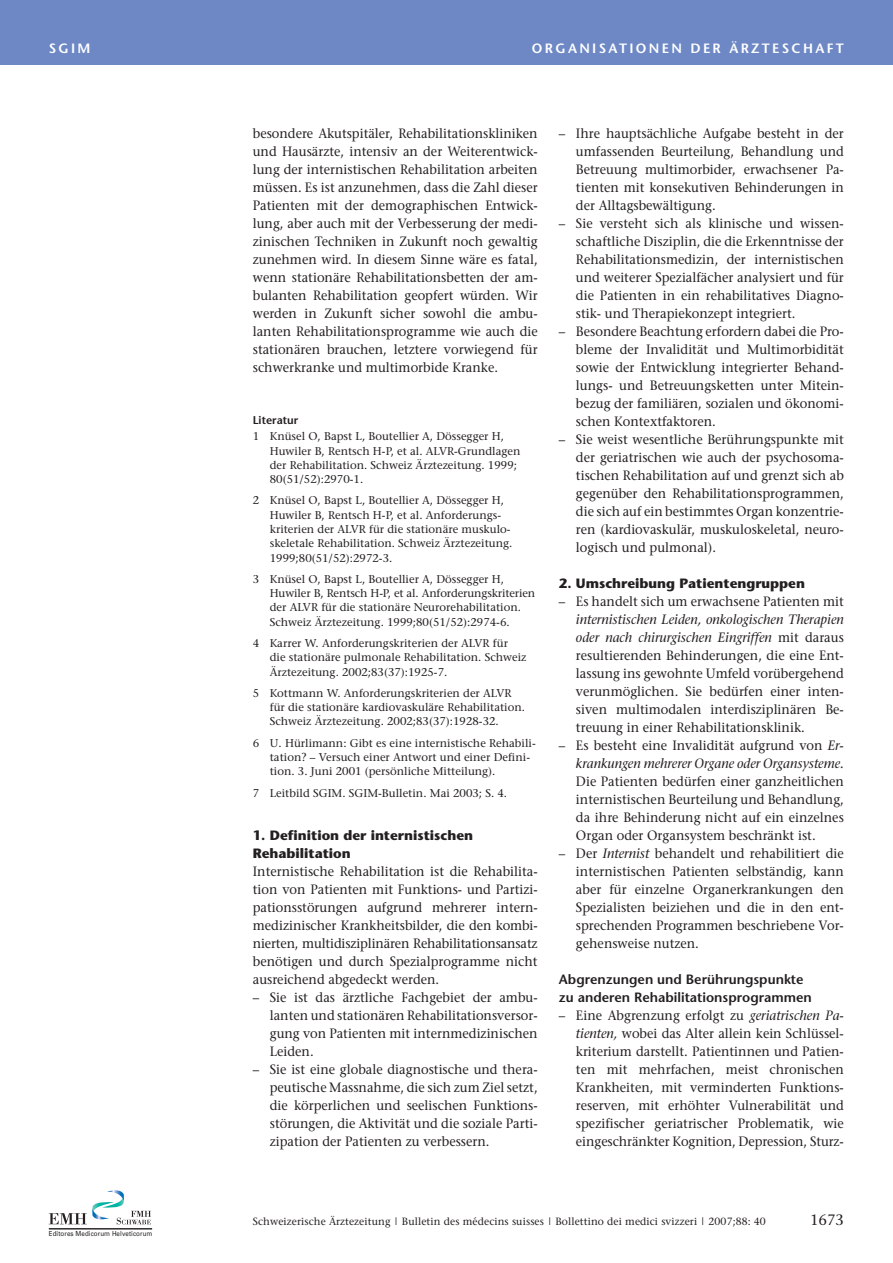
<style>
.page{position:relative;width:893px;height:1263px;background:#fff}
.page>*{position:absolute;margin:0;border:0;box-sizing:border-box;transform-origin:0 0}
.t1{font:15px "Stone Serif";color:#231f20}
.t2{font:13.5px/18px "Stone Serif";color:#231f20;text-align:justify;scale:.95 1}
.t3{font:italic 13.5px/18px "Stone Serif";color:#231f20;text-align:right;scale:.95 1}
.t4{font:700 13.5px/18px "Stone Sans";color:#231f20}
.t5{font:600 13.5px/18px "Stone Sans";color:#231f20}
.t6{font:600 13.5px "Stone Sans";letter-spacing:.17em;color:#fff}
.t7{font:11.25px/14.2px "Stone Serif";color:#231f20}
.t8{font:600 11.25px "Stone Sans";color:#231f20}
.t9{font:10.5px "Stone Serif";letter-spacing:.01em;color:#231f20}
.t10{font:6.9px "Univers";letter-spacing:.015em;color:#231f20;scale:.9 1}
.s1{font-style:italic}
.s2{font-style:normal}
</style>
<div class="page">
<svg style="left:49px;top:1190px;width:102px;height:34px"></svg>
<hr style="left:49px;top:1228px;width:103px;height:1px;background:#231f20">
<div style="left:0;top:0;width:893px;height:64px;background:#6d88c5"></div>
<p class="t6" style="left:49px;top:42px;width:43px">SGIM</p>
<p class="t6" style="left:532px;top:42px;width:314px">ORGANISATIONEN DER ÄRZTESCHAFT</p>
<p class="t2" style="left:253px;top:126px;width:301px">besondere Akutspitäler, Rehabilitationskliniken und Hausärzte, intensiv an der Weiterentwick&shy;lung der internistischen Rehabilitation arbeiten müssen. Es ist anzunehmen, dass die Zahl dieser Patienten mit der demographischen Entwick&shy;lung, aber auch mit der Verbesserung der medi&shy;zinischen Techniken in Zukunft noch gewaltig zunehmen wird. In diesem Sinne wäre es fatal, wenn stationäre Rehabilitationsbetten der am&shy;bulanten Rehabilitation geopfert würden. Wir werden in Zukunft sicher sowohl die ambu&shy;lanten Rehabilitationsprogramme wie auch die stationären brauchen, letztere vorwiegend für schwerkranke und multimorbide Kranke.</p>
<p class="t8" style="left:253px;top:415px;width:47px">Literatur</p>
<p class="t7" style="left:270px;top:430px;width:252px;text-indent:-17px">1 Knüsel O, Bapst L, Boutellier A, Dössegger H, Huwiler B, Rentsch H-P, et al. ALVR-Grundlagen der Rehabilitation. Schweiz Ärztezeitung. 1999; 80(51/52):2970-1.</p>
<p class="t7" style="left:270px;top:494px;width:244px;text-indent:-17px">2 Knüsel O, Bapst L, Boutellier A, Dössegger H, Huwiler B, Rentsch H-P, et al. Anforderungs&shy;kriterien der ALVR für die stationäre muskulo&shy;skeletale Rehabilitation. Schweiz Ärztezeitung.<br>1999;80(51/52):2972-3.</p>
<p class="t7" style="left:270px;top:573px;width:267px;text-indent:-17px">3 Knüsel O, Bapst L, Boutellier A, Dössegger H, Huwiler B, Rentsch H-P, et al. Anforderungskriterien der ALVR für die stationäre Neurorehabilitation.<br>Schweiz Ärztezeitung. 1999;80(51/52):2974-6.</p>
<p class="t7" style="left:270px;top:637px;width:258px;text-indent:-17px">4 Karrer W. Anforderungskriterien der ALVR für die stationäre pulmonale Rehabilitation. Schweiz<br>Ärztezeitung. 2002;83(37):1925-7.</p>
<p class="t7" style="left:270px;top:687px;width:257px;text-indent:-17px">5 Kottmann W. Anforderungskriterien der ALVR für die stationäre kardiovaskuläre Rehabilitation.<br>Schweiz Ärztezeitung. 2002;83(37):1928-32.</p>
<p class="t7" style="left:270px;top:737px;width:267px;text-indent:-17px">6 U. Hürlimann: Gibt es eine internistische Rehabili&shy;tation? – Versuch einer Antwort und einer Defini&shy;tion. 3. Juni 2001 (persönliche Mitteilung).</p>
<p class="t7" style="left:253px;top:787px;width:256px">7 Leitbild SGIM. SGIM-Bulletin. Mai 2003; S. 4.</p>
<p class="t4" style="left:253px;top:827px;width:222px">1. Definition der internistischen<br>Rehabilitation</p>
<p class="t2" style="left:253px;top:863px;width:301px">Internistische Rehabilitation ist die Rehabilita&shy;tion von Patienten mit Funktions- und Partizi&shy;pationsstörungen aufgrund mehrerer intern&shy;medizinischer Krankheitsbilder, die den kombi&shy;nierten, multidisziplinären Rehabilitationsansatz benötigen und durch Spezialprogramme nicht ausreichend abgedeckt werden.</p>
<p class="t2" style="left:270px;top:989px;width:283px;text-indent:-17px">– Sie ist das ärztliche Fachgebiet der ambu&shy;lanten und stationären Rehabilitationsversor&shy;gung von Patienten mit internmedizinischen Leiden.</p>
<p class="t2" style="left:270px;top:1061px;width:283px;text-indent:-17px">– Sie ist eine globale diagnostische und thera&shy;peutische Massnahme, die sich zum Ziel setzt, die körperlichen und seelischen Funktions&shy;störungen, die Aktivität und die soziale Parti&shy;zipation der Patienten zu verbessern.</p>
<p class="t2" style="left:576px;top:126px;width:283px;text-indent:-17px">– Ihre hauptsächliche Aufgabe besteht in der umfassenden Beurteilung, Behandlung und Betreuung multimorbider, erwachsener Pa&shy;tienten mit konsekutiven Behinderungen in der Alltagsbewältigung.</p>
<p class="t2" style="left:576px;top:216px;width:283px;text-indent:-17px">– Sie versteht sich als klinische und wissen&shy;schaftliche Disziplin, die die Erkenntnisse der Rehabilitationsmedizin, der internistischen und weiterer Spezialfächer analysiert und für die Patienten in ein rehabilitatives Diagno&shy;stik- und Therapiekonzept integriert.</p>
<p class="t2" style="left:576px;top:324px;width:283px;text-indent:-17px">– Besondere Beachtung erfordern dabei die Pro&shy;bleme der Invalidität und Multimorbidität sowie der Entwicklung integrierter Behand&shy;lungs- und Betreuungsketten unter Mitein&shy;bezug der familiären, sozialen und ökonomi&shy;schen Kontextfaktoren.</p>
<p class="t2" style="left:576px;top:432px;width:283px;text-indent:-17px">– Sie weist wesentliche Berührungspunkte mit der geriatrischen wie auch der psychosoma&shy;tischen Rehabilitation auf und grenzt sich ab gegenüber den Rehabilitationsprogrammen, die sich auf ein bestimmtes Organ konzentrie&shy;ren (kardiovaskulär, muskuloskeletal, neuro&shy;logisch und pulmonal).</p>
<p class="t4" style="left:559px;top:576px;width:247px">2. Umschreibung Patientengruppen</p>
<p class="t2" style="left:559px;top:594px;width:301px">– Es handelt sich um erwachsene Patienten mit</p>
<p class="t2" style="left:576px;top:612px;width:283px"><span class="s1">internistischen Leiden, onkologischen Therapien oder nach chirurgischen Eingriffen</span> mit daraus resultierenden Behinderungen, die eine Ent&shy;lassung ins gewohnte Umfeld vorübergehend verunmöglichen. Sie bedürfen einer inten&shy;siven multimodalen interdisziplinären Be&shy;treuung in einer Rehabilitationsklinik.</p>
<p class="t3" style="left:559px;top:738px;width:301px"><span class="s2">– Es besteht eine Invalidität aufgrund von</span> Er&shy;krankungen mehrerer Organe oder Organsysteme.</p>
<p class="t2" style="left:576px;top:774px;width:283px">Die Patienten bedürfen einer ganzheitlichen internistischen Beurteilung und Behandlung, da ihre Behinderung nicht auf ein einzelnes Organ oder Organsystem beschränkt ist.</p>
<p class="t2" style="left:576px;top:846px;width:283px;text-indent:-17px">– Der <span class="s1">Internist</span> behandelt und rehabilitiert die internistischen Patienten selbständig, kann aber für einzelne Organerkrankungen den Spezialisten beiziehen und die in den ent&shy;sprechenden Programmen beschriebene Vor&shy;gehensweise nutzen.</p>
<p class="t5" style="left:559px;top:972px;width:254px">Abgrenzungen und Berührungspunkte zu anderen Rehabilitationsprogrammen</p>
<p class="t2" style="left:576px;top:1008px;width:284px;text-indent:-17px">– Eine Abgrenzung erfolgt zu <span class="s1">geriatrischen Pa&shy;tienten,</span> wobei das Alter allein kein Schlüssel&shy;kriterium darstellt. Patientinnen und Patien&shy;ten mit mehrfachen, meist chronischen Krankheiten, mit verminderten Funktions&shy;reserven, mit erhöhter Vulnerabilität und spezifischer geriatrischer Problematik, wie eingeschränkter Kognition, Depression, Sturz-</p>
<p class="t10" style="left:49px;top:1229px;width:117px">Editores Medicorum Helveticorum</p>
<p class="t9" style="left:253px;top:1217px;width:515px">Schweizerische Ärztezeitung | Bulletin des médecins suisses | Bollettino dei medici svizzeri | 2007;88: 40</p>
<p class="t1" style="left:810px;top:1213px;width:35px">1673</p>
</div>
